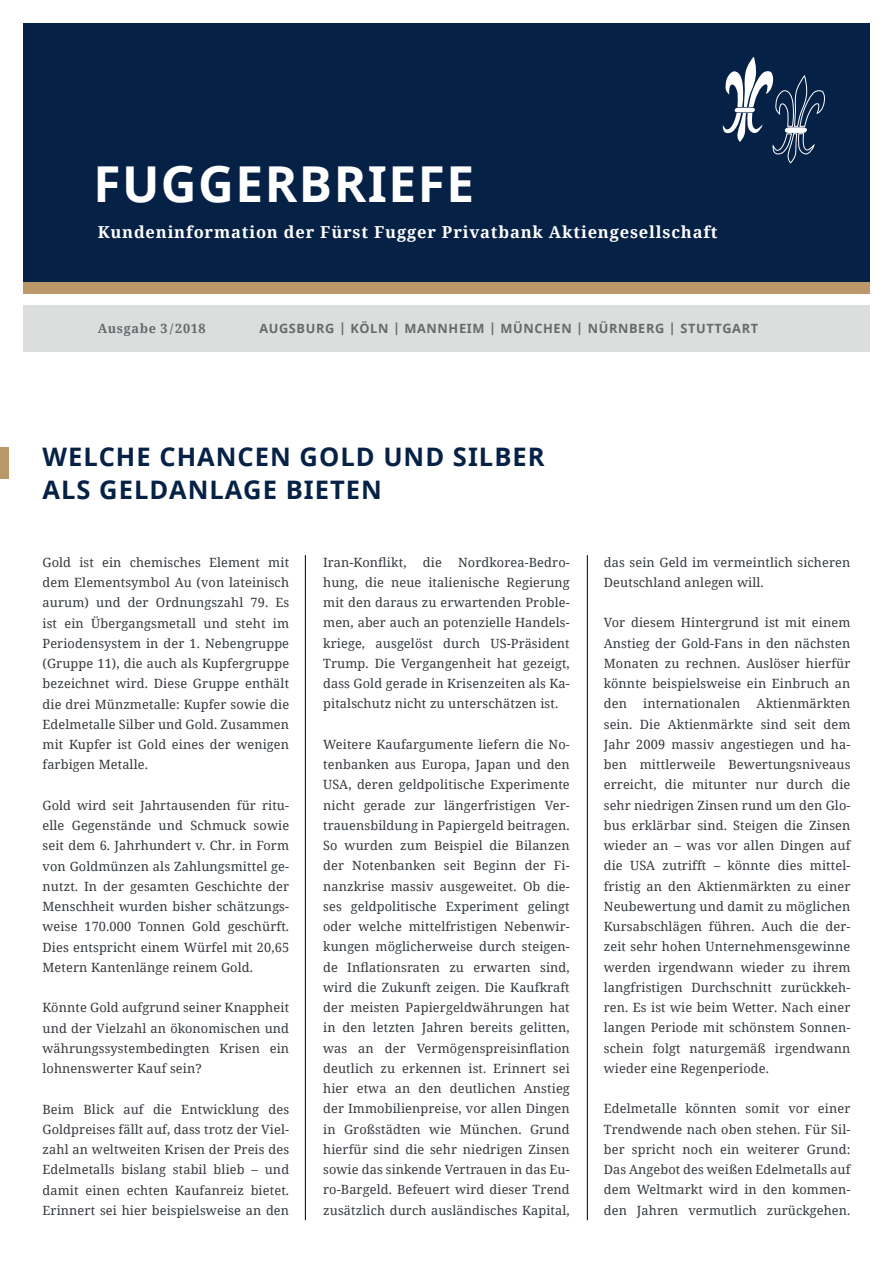
<style>
.page{position:relative;width:893px;height:1263px;background:#fff}
.page>*{position:absolute;margin:0;border:0;box-sizing:border-box;transform-origin:0 0}
.t1{font:700 49.5px "Noto Sans";letter-spacing:.03em;color:#fff}
.t2{font:700 25.5px/33px "Noto Sans";letter-spacing:.04em;color:#052146}
.t3{font:700 16.5px "Noto Serif";letter-spacing:.05em;color:#fff}
.t4{font:12.75px/20.2px "Noto Serif";letter-spacing:.01em;color:#35393d;text-align:justify}
.t5{font:700 12.75px "Noto Sans";letter-spacing:.05em;color:#666a6d}
.t6{font:700 12.75px "Noto Serif";letter-spacing:.05em;color:#666a6d}
</style>
<div class="page">
<div style="left:23px;top:23px;width:847px;height:259px;background:#052146"></div>
<svg style="left:723px;top:57px;width:102px;height:107px"></svg>
<div style="left:23px;top:305px;width:847px;height:47px;background:#dbdedd"></div>
<div style="left:23px;top:282px;width:847px;height:12px;background:#bb986a"></div>
<hr style="left:305px;top:555px;width:1px;height:665px;background:#052146">
<hr style="left:587px;top:555px;width:1px;height:665px;background:#052146">
<div style="left:0;top:447px;width:9px;height:31px;background:#bb986a"></div>
<h1 class="t1" style="left:93px;top:149px;width:382px">FUGGERBRIEFE</h1>
<p class="t3" style="left:98px;top:220px;width:621px">Kundeninformation der Fürst Fugger Privatbank Aktiengesellschaft</p>
<p class="t6" style="left:98px;top:319px;width:109px">Ausgabe 3/2018</p>
<p class="t5" style="left:259px;top:319px;width:500px">AUGSBURG | KÖLN | MANNHEIM | MÜNCHEN | NÜRNBERG | STUTTGART</p>
<h2 class="t2" style="left:43px;top:440px;width:504px">WELCHE CHANCEN GOLD UND SILBER<br>ALS GELDANLAGE BIETEN</h2>
<p class="t4" style="left:43px;top:552px;width:248px">Gold ist ein chemisches Element mit dem Elementsymbol Au (von lateinisch aurum) und der Ordnungszahl 79. Es ist ein Übergangsmetall und steht im Periodensystem in der 1. Nebengruppe (Gruppe 11), die auch als Kupfergruppe bezeichnet wird. Diese Gruppe enthält die drei Münzmetalle: Kupfer sowie die Edelmetalle Silber und Gold. Zusammen mit Kupfer ist Gold eines der wenigen farbigen Metalle.</p>
<p class="t4" style="left:43px;top:794px;width:248px">Gold wird seit Jahrtausenden für ritu&shy;elle Gegenstände und Schmuck sowie seit dem 6. Jahrhundert v. Chr. in Form von Goldmünzen als Zahlungsmittel ge&shy;nutzt. In der gesamten Geschichte der Menschheit wurden bisher schätzungs&shy;weise 170.000 Tonnen Gold geschürft.<br>Dies entspricht einem Würfel mit 20,65<br>Metern Kantenlänge reinem Gold.</p>
<p class="t4" style="left:43px;top:997px;width:248px">Könnte Gold aufgrund seiner Knappheit und der Vielzahl an ökonomischen und währungssystembedingten Krisen ein lohnenswerter Kauf sein?</p>
<p class="t4" style="left:43px;top:1098px;width:248px">Beim Blick auf die Entwicklung des Goldpreises fällt auf, dass trotz der Viel&shy;zahl an weltweiten Krisen der Preis des Edelmetalls bislang stabil blieb – und damit einen echten Kaufanreiz bietet.<br>Erinnert sei hier beispielsweise an den</p>
<p class="t4" style="left:323px;top:551px;width:85px">Iran-Konflikt,</p>
<p class="t4" style="left:423px;top:551px;width:20px">die</p>
<p class="t4" style="left:323px;top:551px;width:248px;text-indent:135px">Nordkorea-Bedro&shy;hung, die neue italienische Regierung mit den daraus zu erwartenden Proble&shy;men, aber auch an potenzielle Handels&shy;kriege, ausgelöst durch US-Präsident Trump. Die Vergangenheit hat gezeigt, dass Gold gerade in Krisenzeiten als Ka&shy;pitalschutz nicht zu unterschätzen ist.</p>
<p class="t4" style="left:323px;top:734px;width:248px">Weitere Kaufargumente liefern die No&shy;tenbanken aus Europa, Japan und den USA, deren geldpolitische Experimente nicht gerade zur längerfristigen Ver&shy;trauensbildung in Papiergeld beitragen.<br>So wurden zum Beispiel die Bilanzen der Notenbanken seit Beginn der Fi&shy;nanzkrise massiv ausgeweitet. Ob die&shy;ses geldpolitische Experiment gelingt oder welche mittelfristigen Nebenwir&shy;kungen möglicherweise durch steigen&shy;de Inflationsraten zu erwarten sind, wird die Zukunft zeigen. Die Kaufkraft der meisten Papiergeldwährungen hat in den letzten Jahren bereits gelitten, was an der Vermögenspreisinflation deutlich zu erkennen ist. Erinnert sei hier etwa an den deutlichen Anstieg der Immobilienpreise, vor allen Dingen in Großstädten wie München. Grund hierfür sind die sehr niedrigen Zinsen sowie das sinkende Vertrauen in das Eu&shy;ro-Bargeld. Befeuert wird dieser Trend zusätzlich durch ausländisches Kapital,</p>
<p class="t4" style="left:604px;top:551px;width:248px">das sein Geld im vermeintlich sicheren<br>Deutschland anlegen will.</p>
<p class="t4" style="left:604px;top:612px;width:248px">Vor diesem Hintergrund ist mit einem Anstieg der Gold-Fans in den nächsten Monaten zu rechnen. Auslöser hierfür könnte beispielsweise ein Einbruch an den</p>
<p class="t4" style="left:604px;top:693px;width:248px;text-indent:153px">Aktienmärkten sein. Die Aktienmärkte sind seit dem Jahr 2009 massiv angestiegen und ha&shy;ben mittlerweile Bewertungsniveaus erreicht, die mitunter nur durch die sehr niedrigen Zinsen rund um den Glo&shy;bus erklärbar sind. Steigen die Zinsen wieder an – was vor allen Dingen auf die USA zutrifft – könnte dies mittel&shy;fristig an den Aktienmärkten zu einer Neubewertung und damit zu möglichen Kursabschlägen führen. Auch die der&shy;zeit sehr hohen Unternehmensgewinne werden irgendwann wieder zu ihrem langfristigen Durchschnitt zurückkeh&shy;ren. Es ist wie beim Wetter. Nach einer langen Periode mit schönstem Sonnen&shy;schein folgt naturgemäß irgendwann wieder eine Regenperiode.</p>
<p class="t4" style="left:604px;top:1098px;width:248px">Edelmetalle könnten somit vor einer Trendwende nach oben stehen. Für Sil&shy;ber spricht noch ein weiterer Grund:<br>Das Angebot des weißen Edelmetalls auf dem Weltmarkt wird in den kommen&shy;den Jahren vermutlich zurückgehen.</p>
<p class="t4" style="left:643px;top:693px;width:99px">internationalen</p>
</div>
